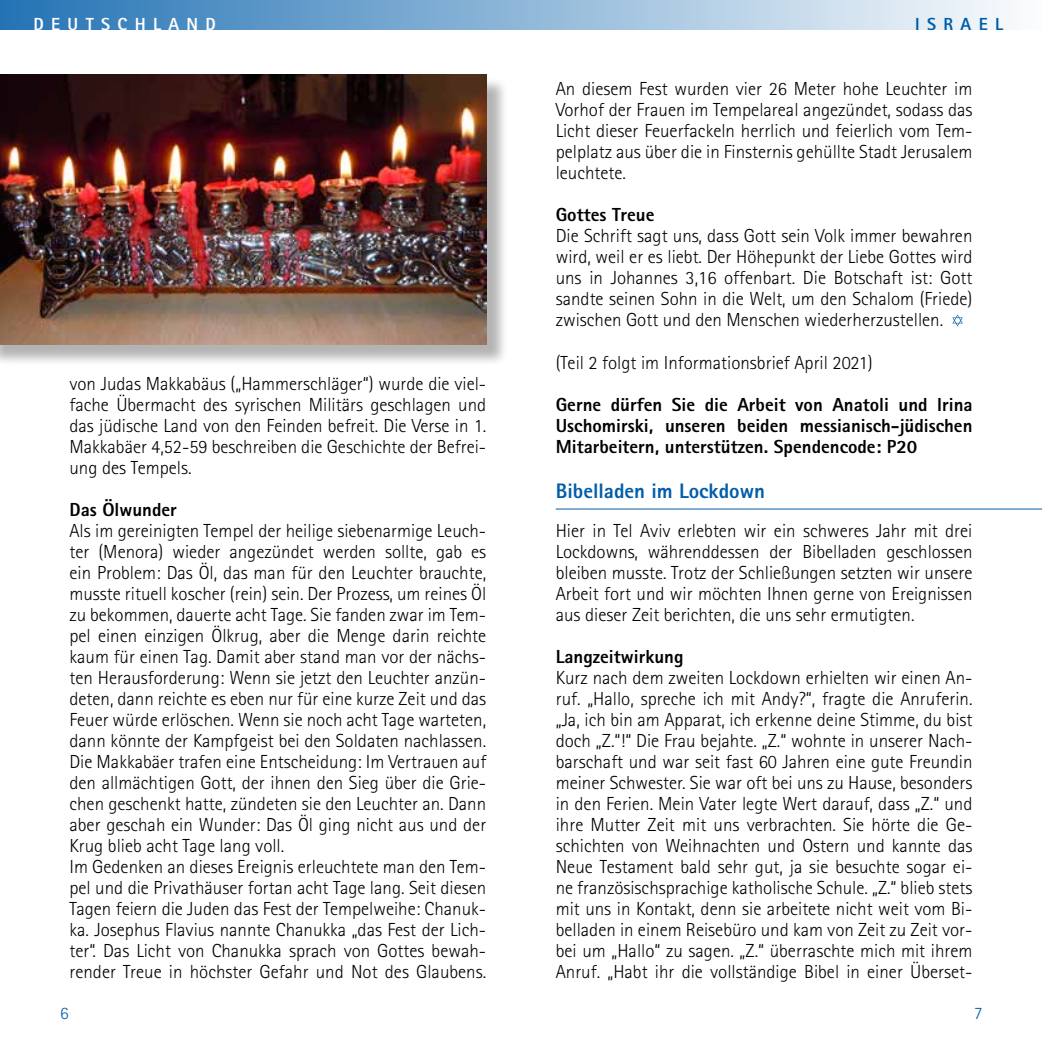
<style>
.page{position:relative;width:1042px;height:1042px;background:#fff}
.page>*{position:absolute;margin:0;border:0;box-sizing:border-box;transform-origin:0 0}
.t1{font:800 21px "Agfa Rotis Sans Serif";color:#005da9}
.t2{font:300 18.9px/21px "Agfa Rotis Sans Serif";color:#000;text-align:justify}
.t3{font:800 18.9px/21px "Agfa Rotis Sans Serif";color:#000;text-align:justify}
.t4{font:800 17.5px "Agfa Rotis Sans Serif";letter-spacing:.42em;color:#fff}
.t5{font:800 17.5px "Agfa Rotis Sans Serif";letter-spacing:.42em;color:#005da9}
.t6{font:300 17.5px "Agfa Rotis Sans Serif";color:#005da9}
</style>
<div class="page">
<div style="left:0;top:0;width:1042px;height:30px;background:linear-gradient(to right,#2473b4,#fbfcfd)"></div>
<svg style="left:952px;top:314px;width:11px;height:12px"></svg>
<hr style="left:556px;top:508px;width:486px;height:1px;background:#005da9">
<div style="left:0;top:77px;width:508px;height:289px;background:#000;opacity:.3"></div>
<img style="left:0;top:74px;width:486px;height:271px">
<p class="t4" style="left:33px;top:13px;width:184px">DEUTSCHLAND</p>
<p class="t5" style="left:915px;top:13px;width:89px">ISRAEL</p>
<p class="t2" style="left:69px;top:373px;width:418px">von Judas Makkabäus („Hammerschläger“) wurde die viel&shy;fache Übermacht des syrischen Militärs geschlagen und das jüdische Land von den Feinden befreit. Die Verse in 1.<br>Makkabäer 4,52-59 beschreiben die Geschichte der Befrei&shy;ung des Tempels.</p>
<p class="t3" style="left:69px;top:498px;width:109px">Das Ölwunder</p>
<p class="t2" style="left:69px;top:520px;width:418px;text-align:left">Als im gereinigten Tempel der heilige siebenarmige Leuch&shy;ter (Menora) wieder angezündet werden sollte, gab es ein Problem: Das Öl, das man für den Leuchter brauchte, musste rituell koscher (rein) sein. Der Prozess, um reines Öl zu bekommen, dauerte acht Tage. Sie fanden zwar im Tem&shy;pel einen einzigen Ölkrug, aber die Menge darin reichte kaum für einen Tag. Damit aber stand man vor der nächs&shy;ten Herausforderung: Wenn sie jetzt den Leuchter anzün&shy;deten, dann reichte es eben nur für eine kurze Zeit und das Feuer würde erlöschen. Wenn sie noch acht Tage warteten, dann könnte der Kampfgeist bei den Soldaten nachlassen.<br>Die Makkabäer trafen eine Entscheidung: Im Vertrauen auf den allmächtigen Gott, der ihnen den Sieg über die Grie&shy;chen geschenkt hatte, zündeten sie den Leuchter an. Dann aber geschah ein Wunder: Das Öl ging nicht aus und der Krug blieb acht Tage lang voll.<br>Im Gedenken an dieses Ereignis erleuchtete man den Tem&shy;pel und die Privathäuser fortan acht Tage lang. Seit diesen Tagen feiern die Juden das Fest der Tempelweihe: Chanuk&shy;ka. Josephus Flavius nannte Chanukka „das Fest der Lich&shy;ter“. Das Licht von Chanukka sprach von Gottes bewah&shy;render Treue in höchster Gefahr und Not des Glaubens.</p>
<p class="t2" style="left:556px;top:79px;width:418px">An diesem Fest wurden vier 26 Meter hohe Leuchter im Vorhof der Frauen im Tempelareal angezündet, sodass das Licht dieser Feuerfackeln herrlich und feierlich vom Tem&shy;pelplatz aus über die in Finsternis gehüllte Stadt Jerusalem leuchtete.</p>
<p class="t3" style="left:556px;top:204px;width:100px">Gottes Treue</p>
<p class="t2" style="left:556px;top:226px;width:418px">Die Schrift sagt uns, dass Gott sein Volk immer bewahren wird, weil er es liebt. Der Höhepunkt der Liebe Gottes wird uns in Johannes 3,16 offenbart. Die Botschaft ist: Gott sandte seinen Sohn in die Welt, um den Schalom (Friede) zwischen Gott und den Menschen wiederherzustellen.</p>
<p class="t2" style="left:556px;top:352px;width:319px">(Teil 2 folgt im Informationsbrief April 2021)</p>
<p class="t3" style="left:556px;top:393px;width:418px">Gerne dürfen Sie die Arbeit von Anatoli und Irina Uschomirski, unseren beiden messianisch-jüdischen Mitarbeitern, unterstützen. Spendencode: P20</p>
<p class="t1" style="left:556px;top:477px;width:211px">Bibelladen im Lockdown</p>
<p class="t2" style="left:556px;top:520px;width:418px">Hier in Tel Aviv erlebten wir ein schweres Jahr mit drei Lockdowns, währenddessen der Bibelladen geschlossen bleiben musste. Trotz der Schließungen setzten wir unsere Arbeit fort und wir möchten Ihnen gerne von Ereignissen aus dieser Zeit berichten, die uns sehr ermutigten.</p>
<p class="t3" style="left:556px;top:645px;width:129px">Langzeitwirkung</p>
<p class="t2" style="left:556px;top:667px;width:418px">Kurz nach dem zweiten Lockdown erhielten wir einen An&shy;ruf. „Hallo, spreche ich mit Andy?“, fragte die Anruferin. „Ja, ich bin am Apparat, ich erkenne deine Stimme, du bist doch „Z.“!“ Die Frau bejahte. „Z.“ wohnte in unserer Nach&shy;barschaft und war seit fast 60 Jahren eine gute Freundin meiner Schwester. Sie war oft bei uns zu Hause, besonders in den Ferien. Mein Vater legte Wert darauf, dass „Z.“ und ihre Mutter Zeit mit uns verbrachten. Sie hörte die Ge&shy;schichten von Weihnachten und Ostern und kannte das Neue Testament bald sehr gut, ja sie besuchte sogar ei&shy;ne französischsprachige katholische Schule. „Z.“ blieb stets mit uns in Kontakt, denn sie arbeitete nicht weit vom Bi&shy;belladen in einem Reisebüro und kam von Zeit zu Zeit vor&shy;bei um „Hallo“ zu sagen. „Z.“ überraschte mich mit ihrem Anruf. „Habt ihr die vollständige Bibel in einer Überset-</p>
<p class="t6" style="left:60px;top:1003px;width:10px">6</p>
<p class="t6" style="left:974px;top:1003px;width:10px">7</p>
</div>
